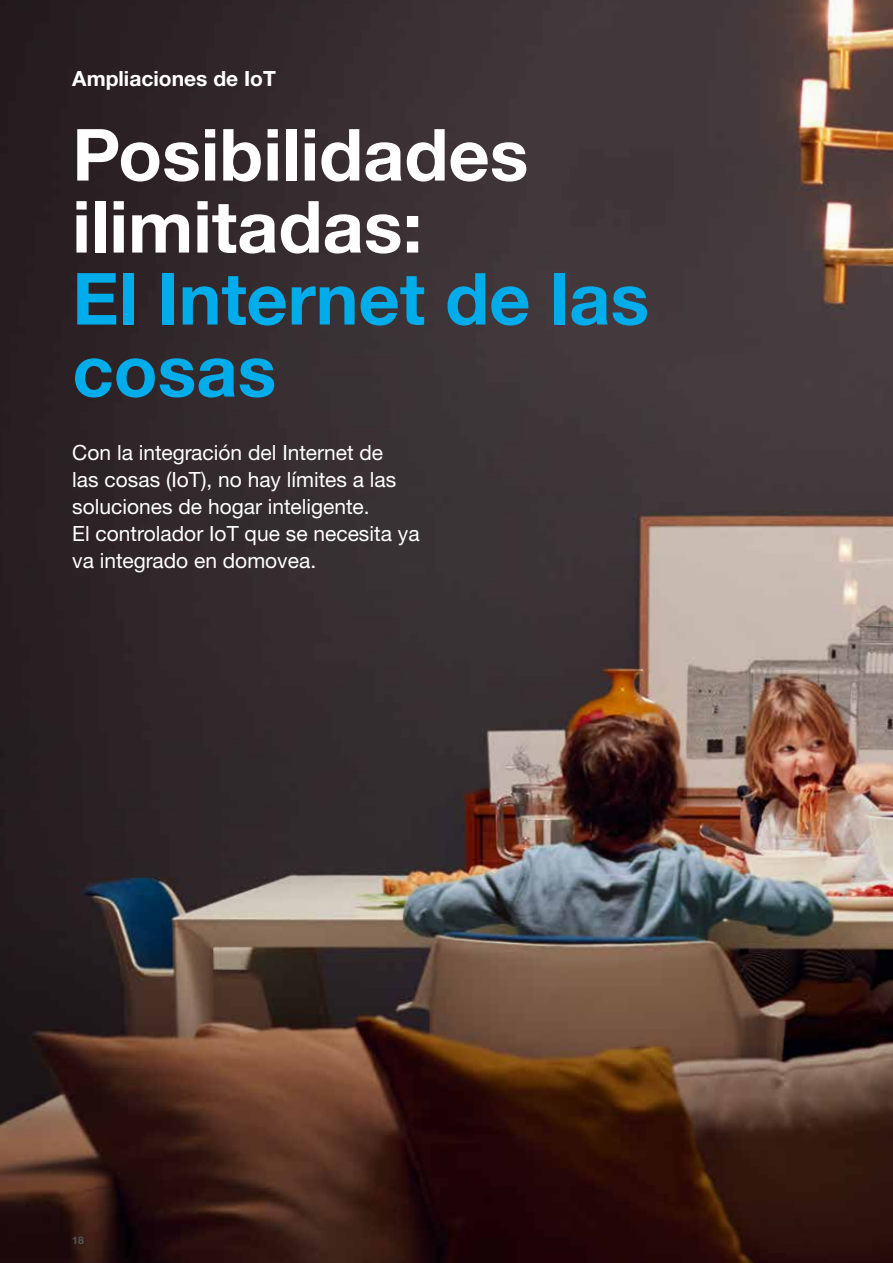
<style>
.page{position:relative;width:893px;height:1263px;background:#fff}
.page>*{position:absolute;margin:0;border:0;box-sizing:border-box;transform-origin:0 0}
.t1{font:700 72px/72px "Helvetica Neue LTW1 G";color:#fff}
.t2{font:700 72px/72px "Helvetica Neue LTW1 G";color:#00ace9}
.t3{font:21px/27px "Helvetica Neue LTW1 G";color:#fff}
.t4{font:700 21px "Helvetica Neue LTW1 G";color:#fff}
.t5{font:700 10.5px "Helvetica Neue LTW1 G";color:#575756}
</style>
<div class="page">
<img style="left:0;top:0;width:893px;height:1263px">
<p class="t4" style="left:72px;top:66px;width:205px">Ampliaciones de IoT</p>
<h1 class="t1" style="left:72px;top:118px;width:458px">Posibilidades ilimitadas:</h1>
<h1 class="t2" style="left:72px;top:262px;width:578px">El Internet de las cosas</h1>
<p class="t3" style="left:72px;top:438px;width:349px">Con la integración del Internet de<br>las cosas (IoT), no hay límites a las soluciones de hogar inteligente.<br>El controlador IoT que se necesita ya va integrado en domovea.</p>
<p class="t5" style="left:72px;top:1233px;width:13px">18</p>
</div>
